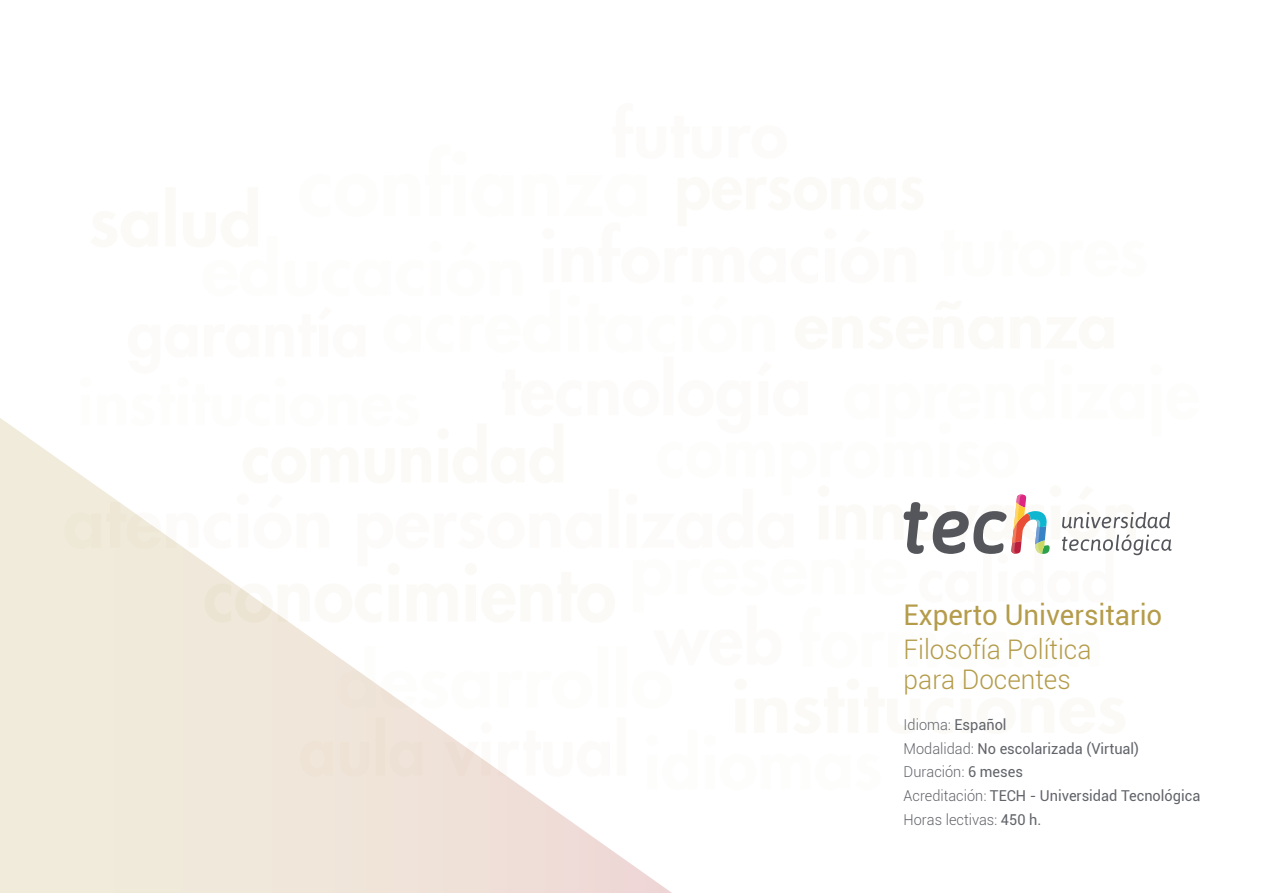
<style>
.page{position:relative;width:1263px;height:893px;background:#fff}
.page>*{position:absolute;margin:0;border:0;box-sizing:border-box;transform-origin:0 0}
.t1{font:28.5px "Roboto";color:#b49c4b}
.t2{font:300 27px/30px "Roboto";color:#b49c4b}
.t3{font:15px/23.7px "Roboto";color:#61646a}
.s1{font-weight:300}
</style>
<div class="page">
<svg style="left:0;top:418px;width:672px;height:475px;background:#f1e9dd"></svg>
<svg style="left:64px;top:418px;width:1108px;height:372px"></svg>
<h1 class="t1" style="left:904px;top:595px;width:260px">Experto Universitario</h1>
<h2 class="t2" style="left:904px;top:634px;width:189px">Filosofía Política para Docentes</h2>
<p class="t3" style="left:904px;top:712px;width:298px"><span class="s1">Idioma:</span> Español<br><span class="s1">Modalidad:</span> No escolarizada (Virtual)<br><span class="s1">Duración:</span> 6 meses<br><span class="s1">Acreditación:</span> TECH - Universidad Tecnológica<br><span class="s1">Horas lectivas:</span> 450 h.</p>
</div>
